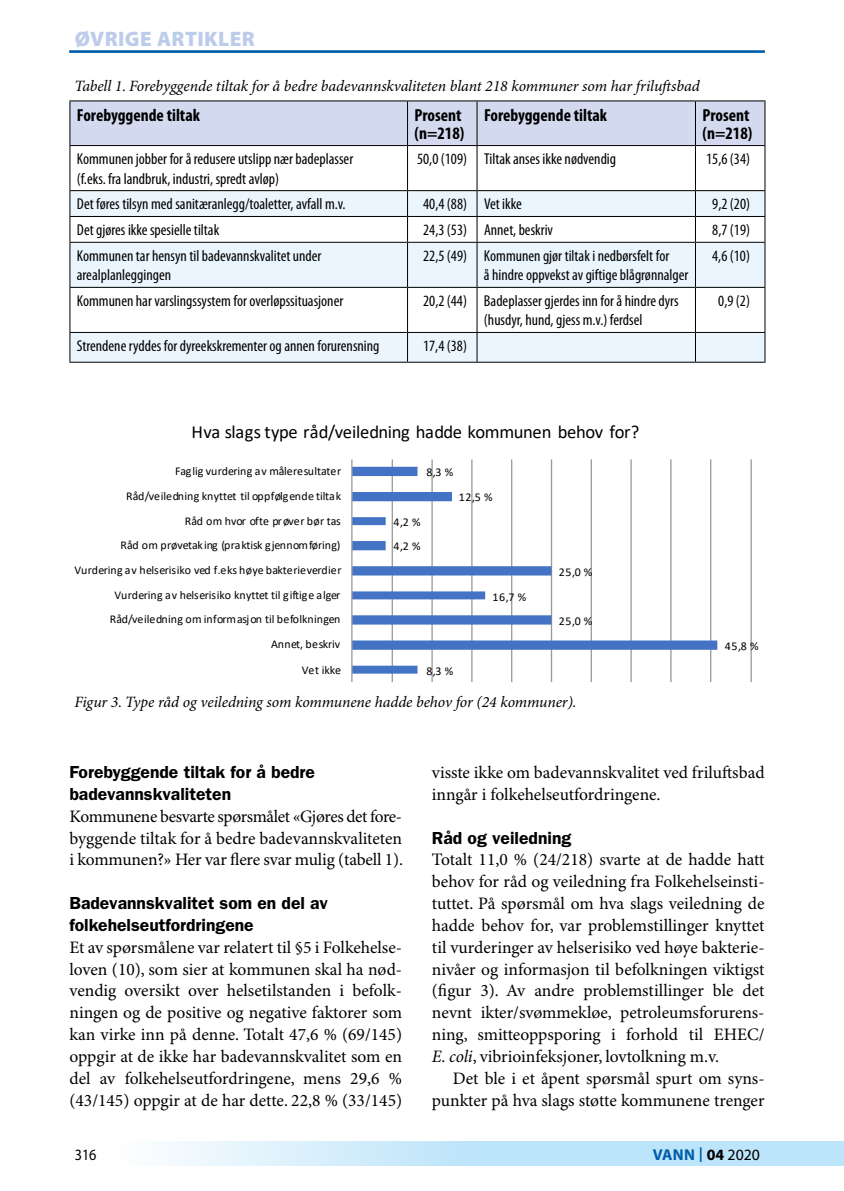
<style>
.page{position:relative;width:844px;height:1191px;background:#fff}
.page>*{position:absolute;margin:0;border:0;box-sizing:border-box;transform-origin:0 0}
.t1{font:900 21px "Myriad Pro";letter-spacing:.02em;color:#bcccea}
.t2{font:18.55px "Calibri";letter-spacing:-.025em;color:#000}
.t3{font:17.5px/21.9px "Minion Pro";letter-spacing:-.005em;color:#000;text-align:justify}
.t4{font:600 17.5px/21.9px "Franklin Gothic";color:#000}
.t5{font:700 condensed 17.5px/17.5px "Myriad Pro";color:#000}
.t6{font:condensed 15.75px/19.2px "Myriad Pro";color:#000}
.t7{font:italic 15.75px "Minion Pro";letter-spacing:-.01em;color:#000}
.t8{font:700 15.75px "Myriad Pro";letter-spacing:.01em;color:#005da9}
.t9{font:15.75px "Myriad Pro";color:#000;scale:.9 1}
.t10{font:11.9px/25.2px "Calibri";letter-spacing:-.005em;color:#000;text-align:right}
.s1{font-style:italic}
.s2{font-weight:400;font-size:21.88px}
.s3{color:#000}
.s4{font-weight:400;color:#000}
</style>
<div class="page">
<svg style="left:169px;top:1141px;width:674px;height:25px;background:#c8e8fa"></svg>
<hr style="left:69px;top:51px;width:695px;height:1px;background:#005da9">
<div style="left:70px;top:101px;width:694px;height:44px;background:#d3daf0"></div>
<svg style="left:70px;top:146px;width:694px;height:44px"></svg>
<svg style="left:70px;top:191px;width:694px;height:171px;fill:#eaf5fd"></svg>
<hr style="left:69px;top:100px;width:338px;height:1px;background:#000">
<hr style="left:69px;top:101px;width:1px;height:44px;background:#000">
<hr style="left:407px;top:100px;width:70px;height:1px;background:#000">
<hr style="left:407px;top:101px;width:1px;height:44px;background:#000">
<hr style="left:477px;top:100px;width:218px;height:1px;background:#000">
<hr style="left:476px;top:101px;width:1px;height:44px;background:#000">
<hr style="left:695px;top:100px;width:70px;height:1px;background:#000">
<hr style="left:694px;top:101px;width:1px;height:44px;background:#000">
<hr style="left:764px;top:101px;width:1px;height:44px;background:#000">
<hr style="left:69px;top:145px;width:338px;height:1px;background:#000">
<hr style="left:69px;top:146px;width:1px;height:44px;background:#000">
<hr style="left:407px;top:145px;width:70px;height:1px;background:#000">
<hr style="left:407px;top:146px;width:1px;height:44px;background:#000">
<hr style="left:477px;top:145px;width:218px;height:1px;background:#000">
<hr style="left:476px;top:146px;width:1px;height:44px;background:#000">
<hr style="left:695px;top:145px;width:70px;height:1px;background:#000">
<hr style="left:694px;top:146px;width:1px;height:44px;background:#000">
<hr style="left:764px;top:146px;width:1px;height:44px;background:#000">
<hr style="left:69px;top:190px;width:338px;height:1px;background:#000">
<hr style="left:407px;top:190px;width:70px;height:1px;background:#000">
<hr style="left:477px;top:190px;width:218px;height:1px;background:#000">
<hr style="left:695px;top:190px;width:70px;height:1px;background:#000">
<hr style="left:69px;top:216px;width:338px;height:1px;background:#000">
<svg style="left:69px;top:191px;width:1px;height:51px"></svg>
<hr style="left:407px;top:216px;width:70px;height:1px;background:#000">
<svg style="left:407px;top:191px;width:1px;height:51px"></svg>
<hr style="left:477px;top:216px;width:218px;height:1px;background:#000">
<svg style="left:476px;top:191px;width:1px;height:51px"></svg>
<hr style="left:695px;top:216px;width:70px;height:1px;background:#000">
<svg style="left:694px;top:191px;width:1px;height:51px"></svg>
<svg style="left:764px;top:191px;width:1px;height:51px"></svg>
<hr style="left:69px;top:242px;width:338px;height:1px;background:#000">
<hr style="left:69px;top:243px;width:1px;height:44px;background:#000">
<hr style="left:407px;top:242px;width:70px;height:1px;background:#000">
<hr style="left:407px;top:243px;width:1px;height:44px;background:#000">
<hr style="left:477px;top:242px;width:218px;height:1px;background:#000">
<hr style="left:476px;top:243px;width:1px;height:44px;background:#000">
<hr style="left:695px;top:242px;width:70px;height:1px;background:#000">
<hr style="left:694px;top:243px;width:1px;height:44px;background:#000">
<hr style="left:764px;top:243px;width:1px;height:44px;background:#000">
<hr style="left:69px;top:287px;width:338px;height:1px;background:#000">
<hr style="left:69px;top:288px;width:1px;height:44px;background:#000">
<hr style="left:407px;top:287px;width:70px;height:1px;background:#000">
<hr style="left:407px;top:288px;width:1px;height:44px;background:#000">
<hr style="left:477px;top:287px;width:218px;height:1px;background:#000">
<hr style="left:476px;top:288px;width:1px;height:44px;background:#000">
<hr style="left:695px;top:287px;width:70px;height:1px;background:#000">
<hr style="left:694px;top:288px;width:1px;height:44px;background:#000">
<hr style="left:764px;top:288px;width:1px;height:44px;background:#000">
<hr style="left:69px;top:332px;width:338px;height:1px;background:#000">
<svg style="left:69px;top:333px;width:1px;height:29px"></svg>
<hr style="left:407px;top:332px;width:70px;height:1px;background:#000">
<svg style="left:407px;top:333px;width:1px;height:29px"></svg>
<hr style="left:477px;top:332px;width:218px;height:1px;background:#000">
<svg style="left:476px;top:333px;width:1px;height:29px"></svg>
<hr style="left:695px;top:332px;width:70px;height:1px;background:#000">
<svg style="left:694px;top:333px;width:1px;height:29px"></svg>
<svg style="left:764px;top:333px;width:1px;height:29px"></svg>
<hr style="left:69px;top:362px;width:338px;height:1px;background:#000">
<hr style="left:407px;top:362px;width:70px;height:1px;background:#000">
<hr style="left:477px;top:362px;width:218px;height:1px;background:#000">
<hr style="left:695px;top:362px;width:70px;height:1px;background:#000">
<svg style="left:351px;top:459px;width:401px;height:224px"></svg>
<p class="t1" style="left:75px;top:27px;width:181px">ØVRIGE ARTIKLER</p>
<p class="t1" style="left:75px;top:27px;width:311px">FAGFELLEVURD TE ARTIKLER</p>
<p class="t7" style="left:74px;top:76px;width:626px">Tabell 1. Forebyggende tiltak for å bedre badevannskvaliteten blant 218 kommuner som har friluftsbad</p>
<p class="t5" style="left:77px;top:107px;width:124px">Forebyggende tiltak</p>
<p class="t5" style="left:414px;top:107px;width:51px">Prosent (n=218)</p>
<p class="t5" style="left:484px;top:107px;width:124px">Forebyggende tiltak</p>
<p class="t5" style="left:702px;top:107px;width:51px">Prosent (n=218)</p>
<p class="t6" style="left:77px;top:150px;width:278px">Kommunen jobber for å redusere utslipp nær badeplasser (f.eks. fra landbruk, industri, spredt avløp)</p>
<p class="t6" style="left:417px;top:150px;width:200px">50,0 (109) Tiltak anses ikke nødvendig</p>
<p class="t6" style="left:706px;top:150px;width:45px">15,6 (34)</p>
<p class="t6" style="left:77px;top:195px;width:270px">Det føres tilsyn med sanitæranlegg/toaletter, avfall m.v.</p>
<p class="t6" style="left:423px;top:195px;width:100px">40,4 (88) Vet ikke</p>
<p class="t6" style="left:712px;top:195px;width:39px">9,2 (20)</p>
<p class="t6" style="left:77px;top:221px;width:144px">Det gjøres ikke spesielle tiltak</p>
<p class="t6" style="left:423px;top:221px;width:131px">24,3 (53) Annet, beskriv</p>
<p class="t6" style="left:712px;top:221px;width:39px">8,7 (19)</p>
<p class="t6" style="left:77px;top:247px;width:246px">Kommunen tar hensyn til badevannskvalitet under arealplanleggingen</p>
<p class="t6" style="left:484px;top:247px;width:206px;text-indent:-61px">22,5 (49) Kommunen gjør tiltak i nedbørsfelt for<br>å hindre oppvekst av giftige blågrønnalger</p>
<p class="t6" style="left:712px;top:247px;width:39px">4,6 (10)</p>
<p class="t6" style="left:77px;top:292px;width:268px">Kommunen har varslingssystem for overløpssituasjoner</p>
<p class="t6" style="left:484px;top:292px;width:196px;text-indent:-61px">20,2 (44) Badeplasser gjerdes inn for å hindre dyrs (husdyr, hund, gjess m.v.) ferdsel</p>
<p class="t6" style="left:718px;top:292px;width:33px">0,9 (2)</p>
<p class="t6" style="left:77px;top:337px;width:304px">Strendene ryddes for dyreekskrementer og annen forurensning</p>
<p class="t6" style="left:423px;top:337px;width:45px">17,4 (38)</p>
<p class="t2" style="left:191px;top:418px;width:449px">Hva slags type råd/veiledning hadde kommunen behov for?</p>
<p class="t10" style="left:126px;top:458px;width:216px">Faglig vurdering av måleresultater<br>Råd/veiledning knyttet til oppfølgende tiltak<br>Råd om hvor ofte prøver bør tas</p>
<p class="t10" style="left:74px;top:532px;width:268px">Råd om prøvetaking (praktisk gjennomføring)<br>Vurdering av helserisiko ved f.eks høye bakterieverdier<br>Vurdering av helserisiko knyttet til giftige alger</p>
<p class="t10" style="left:110px;top:606px;width:233px">Råd/veiledning om informasjon til befolkningen<br>Annet, beskriv<br>Vet ikke</p>
<p class="t10" style="left:426px;top:459px;width:29px">8,3 %</p>
<p class="t10" style="left:393px;top:510px;width:29px;line-height:23.8px;text-align:left">4,2 %<br>4,2 %</p>
<p class="t10" style="left:459px;top:484px;width:35px">12,5 %</p>
<p class="t10" style="left:492px;top:584px;width:35px">16,7 %</p>
<p class="t10" style="left:426px;top:658px;width:29px">8,3 %</p>
<p class="t10" style="left:558px;top:558px;width:35px">25,0 %</p>
<p class="t10" style="left:558px;top:608px;width:35px">25,0 %</p>
<p class="t7" style="left:74px;top:692px;width:503px">Figur 3. Type råd og veiledning som kommunene hadde behov for (24 kommuner).</p>
<p class="t10" style="left:724px;top:633px;width:35px">45,8 %</p>
<p class="t4" style="left:69px;top:761px;width:247px">Forebyggende tiltak for å bedre badevannskvaliteten</p>
<p class="t3" style="left:69px;top:806px;width:335px">Kommunene besvarte spørsmålet «Gjøres det fore&shy;byggende tiltak for å bedre badevannskvaliteten i kommunen?» Her var flere svar mulig (tabell 1).</p>
<p class="t4" style="left:69px;top:892px;width:260px">Badevannskvalitet som en del av folkehelseutfordringene</p>
<p class="t3" style="left:69px;top:937px;width:334px">Et av spørsmålene var relatert til §5 i Folkehelse&shy;loven (10), som sier at kommunen skal ha nød&shy;vendig oversikt over helsetilstanden i befolk&shy;ningen og de positive og negative faktorer som kan virke inn på denne. Totalt 47,6 % (69/145) oppgir at de ikke har badevannskvalitet som en del av folkehelseutfordringene, mens 29,6 % (43/145) oppgir at de har dette. 22,8 % (33/145)</p>
<p class="t3" style="left:432px;top:762px;width:334px">visste ikke om badevannskvalitet ved friluftsbad inngår i folkehelseutfordringene.</p>
<p class="t4" style="left:432px;top:826px;width:141px">Råd og veiledning</p>
<p class="t3" style="left:432px;top:849px;width:334px">Totalt 11,0 % (24/218) svarte at de hadde hatt behov for råd og veiledning fra Folkehelseinsti&shy;tuttet. På spørsmål om hva slags veiledning de hadde behov for, var problemstillinger knyttet til vurderinger av helserisiko ved høye bakterie&shy;nivåer og informasjon til befolkningen viktigst (figur 3). Av andre problemstillinger ble det nevnt ikter/svømmekløe, petroleumsforurens&shy;ning, smitteoppsporing i forhold til EHEC/ <span class="s1">E. coli</span>, vibrioinfeksjoner, lovtolkning m.v.</p>
<p class="t3" style="left:432px;top:1067px;width:334px;text-align:right">Det ble i et åpent spørsmål spurt om syns&shy;punkter på hva slags støtte kommunene trenger</p>
<p class="t9" style="left:75px;top:1146px;width:26px">316</p>
<p class="t8" style="left:652px;top:1146px;width:109px">VANN <span class="s2">I</span> <span class="s3">04</span> <span class="s4">2020</span></p>
</div>
